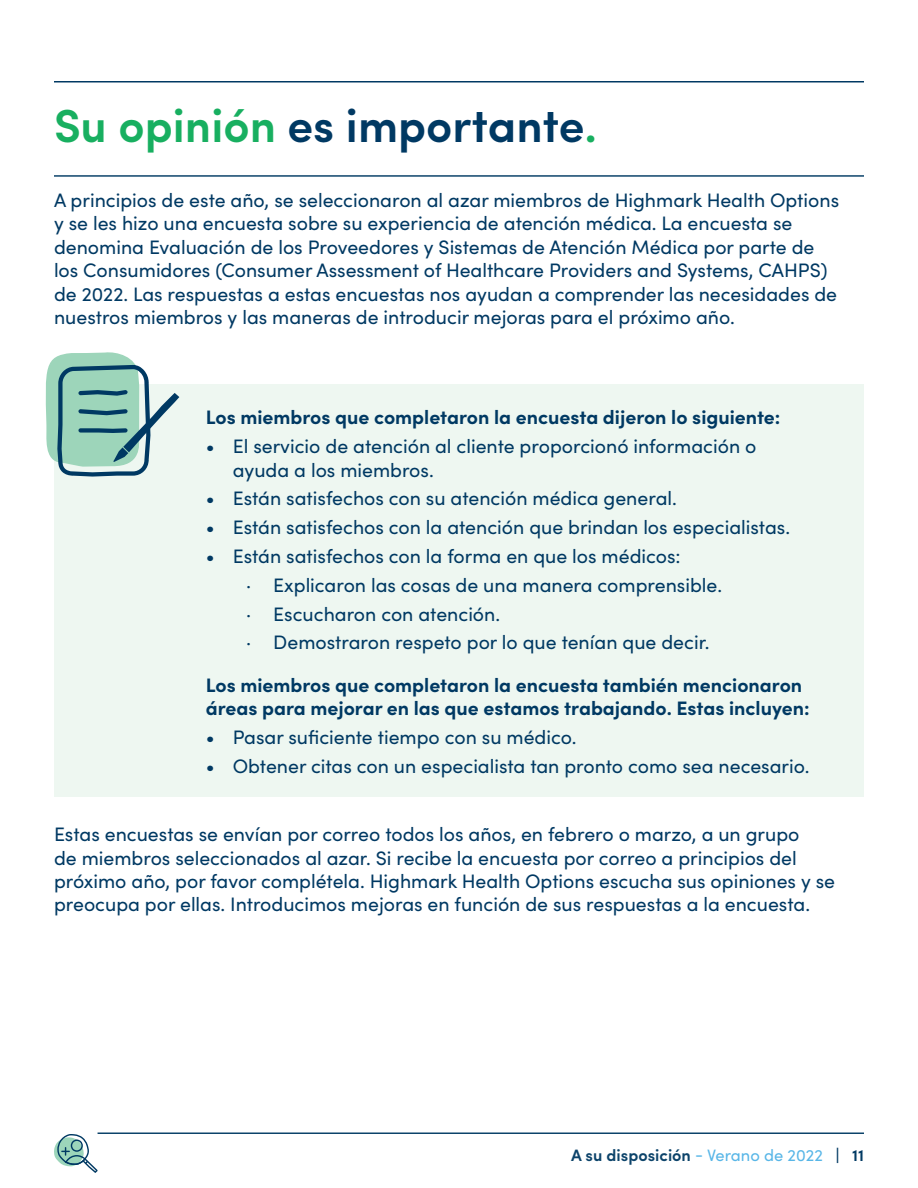
<style>
.page{position:relative;width:918px;height:1188px;background:#fff}
.page>*{position:absolute;margin:0;border:0;box-sizing:border-box;transform-origin:0 0}
.t1{font:600 46.5px "Sofia Pro";color:#003963}
.t2{font:19.5px/23.4px "Sofia Pro";color:#003963}
.t3{font:700 19.5px/23.4px "Sofia Pro";color:#003963}
.t4{font:600 16.5px "Sofia Pro";color:#0c436a}
.s1{color:#18af60}
.s2{font-weight:400;color:#58b6e7}
.s3{font-weight:900;color:#003963}
.s4{color:#003963}
</style>
<div class="page">
<hr style="left:98px;top:1132px;width:766px;height:2px;background:#0c436a">
<hr style="left:54px;top:81px;width:810px;height:1px;background:#003963">
<svg style="left:54px;top:1134px;width:44px;height:39px"></svg>
<div style="left:54px;top:384px;width:810px;height:412px;background:#eef7f1"></div>
<hr style="left:54px;top:175px;width:810px;height:2px;background:#0c436a">
<svg style="left:45px;top:352px;width:134px;height:125px"></svg>
<p class="t1" style="left:54px;top:91px;width:545px"><span class="s1">Su opinión</span> es importante<span class="s1">.</span></p>
<p class="t2" style="left:54px;top:187px;width:787px">A principios de este año, se seleccionaron al azar miembros de Highmark Health Options y se les hizo una encuesta sobre su experiencia de atención médica. La encuesta se denomina Evaluación de los Proveedores y Sistemas de Atención Médica por parte de los Consumidores (Consumer Assessment of Healthcare Providers and Systems, CAHPS) de 2022. Las respuestas a estas encuestas nos ayudan a comprender las necesidades de nuestros miembros y las maneras de introducir mejoras para el próximo año.</p>
<p class="t3" style="left:206px;top:404px;width:576px">Los miembros que completaron la encuesta dijeron lo siguiente:</p>
<p class="t2" style="left:233px;top:434px;width:525px;text-indent:-27px">• El servicio de atención al cliente proporcionó información o ayuda a los miembros.</p>
<p class="t2" style="left:206px;top:486px;width:473px">• Están satisfechos con su atención médica general.</p>
<p class="t2" style="left:206px;top:515px;width:586px">• Están satisfechos con la atención que brindan los especialistas.</p>
<p class="t2" style="left:206px;top:543px;width:476px">• Están satisfechos con la forma en que los médicos:</p>
<p class="t2" style="left:246px;top:572px;width:477px">· Explicaron las cosas de una manera comprensible.</p>
<p class="t2" style="left:246px;top:601px;width:255px">· Escucharon con atención.</p>
<p class="t2" style="left:246px;top:630px;width:465px">· Demostraron respeto por lo que tenían que decir.</p>
<p class="t3" style="left:206px;top:672px;width:605px">Los miembros que completaron la encuesta también mencionaron áreas para mejorar en las que estamos trabajando. Estas incluyen:</p>
<p class="t2" style="left:206px;top:725px;width:372px">• Pasar suficiente tiempo con su médico.</p>
<p class="t2" style="left:206px;top:753px;width:605px">• Obtener citas con un especialista tan pronto como sea necesario.</p>
<p class="t2" style="left:54px;top:822px;width:783px">Estas encuestas se envían por correo todos los años, en febrero o marzo, a un grupo<br>de miembros seleccionados al azar. Si recibe la encuesta por correo a principios del próximo año, por favor complétela. Highmark Health Options escucha sus opiniones y se preocupa por ellas. Introducimos mejoras en función de sus respuestas a la encuesta.</p>
<p class="t4" style="left:571px;top:1142px;width:294px">A su disposición <span class="s2">- Verano de 2022</span> <span class="s3">|</span> <span class="s4">11</span></p>
</div>
